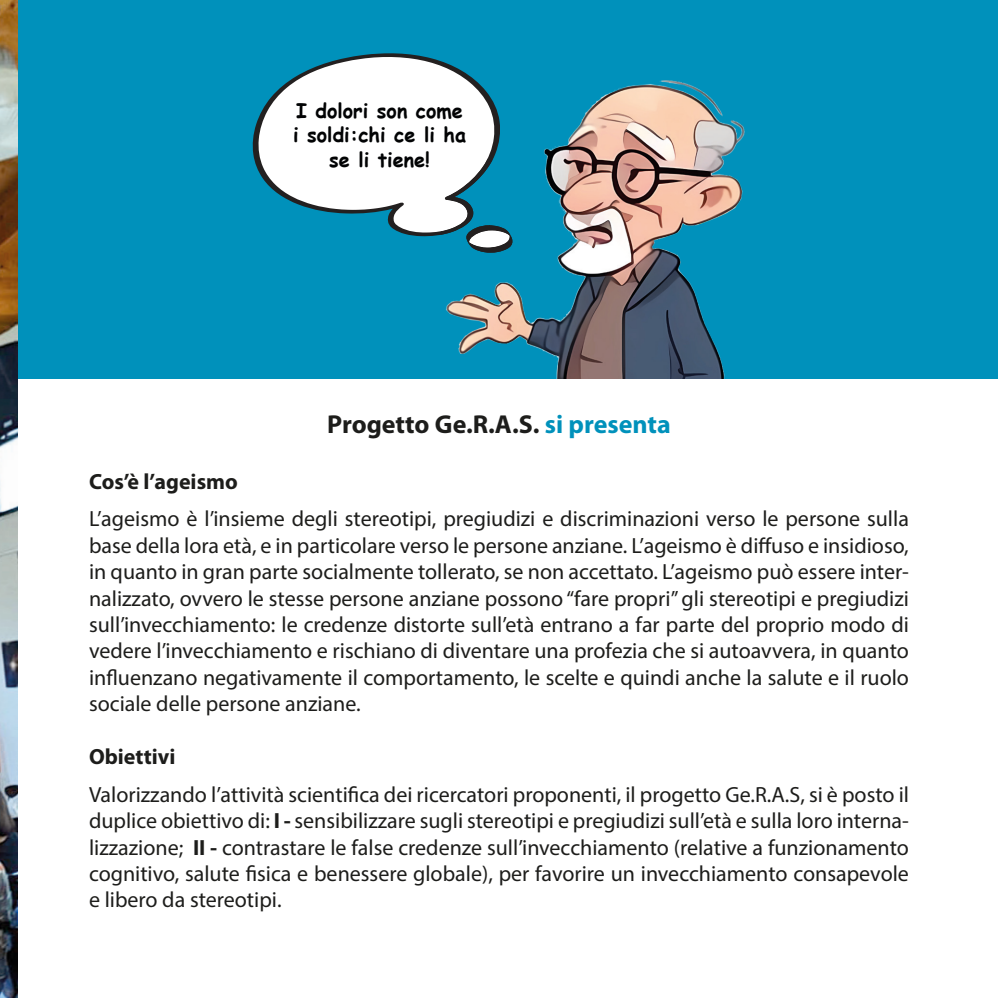
<style>
.page{position:relative;width:998px;height:998px;background:#fff}
.page>*{position:absolute;margin:0;border:0;box-sizing:border-box;transform-origin:0 0}
.t1{font:700 26px "Myriad Pro";color:#1d1d1b}
.t2{font:22px/26.4px "Myriad Pro";color:#1d1d1b;text-align:justify}
.t3{font:700 22px "Myriad Pro";color:#1d1d1b}
.t4{font:700 20.2px/24.4px "Comic Sans MS";color:#020304;text-align:center}
.s1{color:#0091bb}
.s2{font-weight:700}
</style>
<div class="page">
<div style="left:17px;top:0;width:981px;height:378px;background:#0091bb"></div>
<img style="left:0;top:0;width:17px;height:998px">
<svg style="left:252px;top:53px;width:175px;height:183px;fill:#fff"></svg>
<img style="left:427px;top:57px;width:318px;height:321px">
<p class="t4" style="left:293px;top:98px;width:174px">I dolori son come i soldi:chi ce li ha se li tiene!</p>
<p class="t1" style="left:327px;top:410px;width:345px">Progetto Ge.R.A.S. <span class="s1">si presenta</span></p>
<p class="t3" style="left:89px;top:469px;width:150px">Cos’è l’ageismo</p>
<p class="t2" style="left:89px;top:505px;width:821px">L’ageismo è l’insieme degli stereotipi, pregiudizi e discriminazioni verso le persone sulla base della lora età, e in particolare verso le persone anziane. L’ageismo è diffuso e insidioso, in quanto in gran parte socialmente tollerato, se non accettato. L’ageismo può essere inter&shy;nalizzato, ovvero le stesse persone anziane possono “fare propri” gli stereotipi e pregiudizi sull’invecchiamento: le credenze distorte sull’età entrano a far parte del proprio modo di vedere l’invecchiamento e rischiano di diventare una profezia che si autoavvera, in quanto influenzano negativamente il comportamento, le scelte e quindi anche la salute e il ruolo sociale delle persone anziane.</p>
<p class="t3" style="left:89px;top:744px;width:88px">Obiettivi</p>
<p class="t2" style="left:89px;top:781px;width:821px">Valorizzando l’attività scientifica dei ricercatori proponenti, il progetto Ge.R.A.S, si è posto il duplice obiettivo di: <span class="s2">I -</span> sensibilizzare sugli stereotipi e pregiudizi sull’età e sulla loro interna&shy;lizzazione; <span class="s2">II -</span> contrastare le false credenze sull’invecchiamento (relative a funzionamento cognitivo, salute fisica e benessere globale), per favorire un invecchiamento consapevole e libero da stereotipi.</p>
</div>
